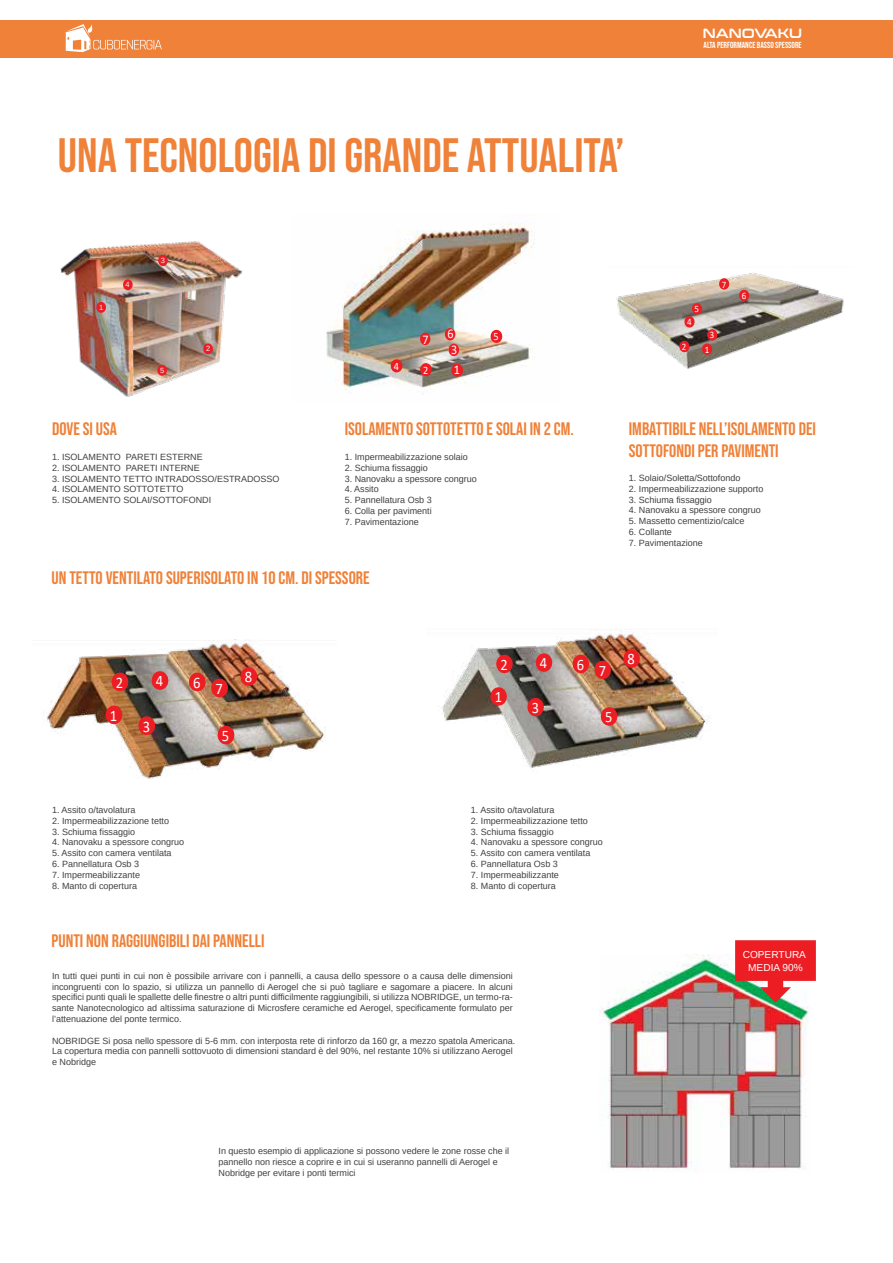
<style>
.page{position:relative;width:893px;height:1263px;background:#fff}
.page>*{position:absolute;margin:0;border:0;box-sizing:border-box;transform-origin:0 0}
.t1{font:48px "Bebas Neue";color:#ef8138}
.t2{font:18px/21.6px "Bebas Neue";color:#ef8138}
.t3{font:16.05px "Calibri";color:#fff;scale:.91 1}
.t4{font:15.9px "Calibri";color:#fff;scale:.91 1}
.t5{font:13.35px "Conthrax Sb";color:#fff}
.t6{font:13.35px "Calibri";color:#fff;scale:.91 1}
.t7{font:11.25px "Calibri";color:#fff;scale:.91 1}
.t8{font:10.05px/12.1px "Arimo";color:#fff;text-align:center}
.t9{font:9.75px "Calibri";color:#fff;scale:.91 1}
.t10{font:9px/10.8px "Arimo";color:#414042}
.t11{font:8.7px "Bebas Neue";color:#fff}
.t12{font:7.5px "Arimo";color:#f1f1f2}
</style>
<div class="page">
<img style="left:599px;top:954px;width:210px;height:216px">
<svg style="left:735px;top:940px;width:81px;height:63px;background:#dd504e"></svg>
<img style="left:438px;top:629px;width:271px;height:143px">
<img style="left:490px;top:649px;width:150px;height:77px">
<img style="left:47px;top:640px;width:279px;height:139px">
<img style="left:106px;top:667px;width:151px;height:77px">
<img style="left:616px;top:273px;width:228px;height:96px">
<svg style="left:679px;top:278px;width:70px;height:77px;background:#a88982"></svg>
<img style="left:326px;top:222px;width:209px;height:166px">
<div style="left:445px;top:328px;width:10px;height:12px;background:#ed1d24;border-radius:50%"></div>
<img style="left:391px;top:330px;width:111px;height:47px">
<img style="left:60px;top:241px;width:183px;height:156px">
<img style="left:96px;top:255px;width:117px;height:121px">
<div style="left:0;top:20px;width:893px;height:37px;background:#ef8138"></div>
<svg style="left:65px;top:24px;width:97px;height:28px"></svg>
<h3 class="t5" style="left:703px;top:23px;width:101px">NANOVAKU</h3>
<h1 class="t1" style="left:58px;top:129px;width:568px">UNA TECNOLOGIA DI GRANDE ATTUALITA’</h1>
<p class="t12" style="left:99px;top:303px;width:6px">1</p>
<p class="t12" style="left:126px;top:280px;width:6px">4</p>
<p class="t12" style="left:161px;top:256px;width:6px">3</p>
<p class="t12" style="left:160px;top:366px;width:6px">5</p>
<p class="t12" style="left:206px;top:344px;width:6px">2</p>
<p class="t7" style="left:394px;top:358px;width:7px">4</p>
<h3 class="t6" style="left:423px;top:330px;width:8px">7</h3>
<h3 class="t6" style="left:448px;top:325px;width:8px">6</h3>
<h3 class="t6" style="left:451px;top:340px;width:8px">3</h3>
<p class="t7" style="left:423px;top:362px;width:7px">2</p>
<h3 class="t6" style="left:454px;top:360px;width:8px">1</h3>
<p class="t7" style="left:494px;top:329px;width:7px">5</p>
<p class="t11" style="left:703px;top:40px;width:100px">ALTA PERFORMANCE BASSO SPESSORE</p>
<p class="t9" style="left:695px;top:302px;width:6px">5</p>
<p class="t9" style="left:687px;top:315px;width:6px">4</p>
<p class="t9" style="left:710px;top:328px;width:6px">3</p>
<p class="t9" style="left:682px;top:340px;width:6px">2</p>
<p class="t9" style="left:705px;top:343px;width:6px">1</p>
<p class="t9" style="left:722px;top:278px;width:6px">7</p>
<p class="t9" style="left:742px;top:289px;width:6px">6</p>
<h2 class="t2" style="left:52px;top:418px;width:66px">DOVE SI USA</h2>
<p class="t10" style="left:52px;top:452px;width:152px">1. ISOLAMENTO PARETI ESTERNE</p>
<p class="t10" style="left:52px;top:462px;width:149px">2. ISOLAMENTO PARETI INTERNE</p>
<p class="t10" style="left:52px;top:473px;width:229px">3. ISOLAMENTO TETTO INTRADOSSO/ESTRADOSSO</p>
<p class="t10" style="left:52px;top:484px;width:133px">4. ISOLAMENTO SOTTOTETTO</p>
<p class="t10" style="left:52px;top:495px;width:161px">5. ISOLAMENTO SOLAI/SOTTOFONDI</p>
<h2 class="t2" style="left:345px;top:418px;width:231px">ISOLAMENTO SOTTOTETTO E SOLAI IN 2 CM.</h2>
<p class="t10" style="left:345px;top:452px;width:125px">1. Impermeabilizzazione solaio</p>
<p class="t10" style="left:345px;top:462px;width:85px">2. Schiuma fissaggio</p>
<p class="t10" style="left:345px;top:473px;width:134px">3. Nanovaku a spessore congruo</p>
<p class="t10" style="left:345px;top:484px;width:36px">4. Assito</p>
<p class="t10" style="left:345px;top:495px;width:89px">5. Pannellatura Osb 3</p>
<p class="t10" style="left:345px;top:506px;width:89px">6. Colla per pavimenti</p>
<p class="t10" style="left:345px;top:516px;width:76px">7. Pavimentazione</p>
<h2 class="t2" style="left:52px;top:567px;width:320px">UN TETTO VENTILATO SUPERISOLATO IN 10 CM. DI SPESSORE</h2>
<h2 class="t2" style="left:629px;top:418px;width:189px">IMBATTIBILE NELL’ISOLAMENTO DEI<br>SOTTOFONDI PER PAVIMENTI</h2>
<p class="t10" style="left:629px;top:473px;width:113px">1. Solaio/Soletta/Sottofondo</p>
<p class="t10" style="left:629px;top:483px;width:136px">2. Impermeabilizzazione supporto</p>
<p class="t10" style="left:629px;top:494px;width:85px">3. Schiuma fissaggio</p>
<p class="t10" style="left:629px;top:505px;width:134px">4. Nanovaku a spessore congruo</p>
<p class="t10" style="left:629px;top:516px;width:117px">5. Massetto cementizio/calce</p>
<p class="t10" style="left:629px;top:527px;width:45px">6. Collante</p>
<p class="t10" style="left:629px;top:537px;width:76px">7. Pavimentazione</p>
<h3 class="t3" style="left:116px;top:671px;width:10px">2</h3>
<h3 class="t3" style="left:156px;top:670px;width:10px">4</h3>
<h3 class="t3" style="left:193px;top:674px;width:34px">6 7</h3>
<h3 class="t3" style="left:110px;top:704px;width:10px">1</h3>
<h3 class="t3" style="left:143px;top:715px;width:10px">3</h3>
<h3 class="t3" style="left:222px;top:724px;width:10px">5</h3>
<h3 class="t3" style="left:245px;top:666px;width:10px">8</h3>
<h3 class="t4" style="left:500px;top:653px;width:10px">2</h3>
<h3 class="t4" style="left:540px;top:652px;width:10px">4</h3>
<h3 class="t4" style="left:577px;top:656px;width:34px">6 7</h3>
<h3 class="t4" style="left:495px;top:686px;width:10px">1</h3>
<h3 class="t4" style="left:532px;top:696px;width:10px">3</h3>
<h3 class="t4" style="left:605px;top:706px;width:10px">5</h3>
<h3 class="t4" style="left:628px;top:648px;width:10px">8</h3>
<p class="t10" style="left:52px;top:804px;width:85px">1. Assito o/tavolatura</p>
<p class="t10" style="left:52px;top:815px;width:119px">2. Impermeabilizzazione tetto</p>
<p class="t10" style="left:52px;top:826px;width:85px">3. Schiuma fissaggio</p>
<p class="t10" style="left:52px;top:837px;width:134px">4. Nanovaku a spessore congruo</p>
<p class="t10" style="left:52px;top:848px;width:121px">5. Assito con camera ventilata</p>
<p class="t10" style="left:52px;top:858px;width:89px">6. Pannellatura Osb 3</p>
<p class="t10" style="left:52px;top:869px;width:90px">7. Impermeabilizzante</p>
<p class="t10" style="left:52px;top:880px;width:87px">8. Manto di copertura</p>
<h2 class="t2" style="left:52px;top:930px;width:214px">PUNTI NON RAGGIUNGIBILI DAI PANNELLI</h2>
<p class="t10" style="left:471px;top:804px;width:85px">1. Assito o/tavolatura</p>
<p class="t10" style="left:471px;top:815px;width:119px">2. Impermeabilizzazione tetto</p>
<p class="t10" style="left:471px;top:826px;width:85px">3. Schiuma fissaggio</p>
<p class="t10" style="left:471px;top:837px;width:134px">4. Nanovaku a spessore congruo</p>
<p class="t10" style="left:471px;top:848px;width:121px">5. Assito con camera ventilata</p>
<p class="t10" style="left:471px;top:858px;width:89px">6. Pannellatura Osb 3</p>
<p class="t10" style="left:471px;top:869px;width:90px">7. Impermeabilizzante</p>
<p class="t10" style="left:471px;top:880px;width:87px">8. Manto di copertura</p>
<p class="t10" style="left:52px;top:970px;width:462px;text-align:justify">In tutti quei punti in cui non è possibile arrivare con i pannelli, a causa dello spessore o a causa delle dimensioni incongruenti con lo spazio, si utilizza un pannello di Aerogel che si può tagliare e sagomare a piacere. In alcuni specifici punti quali le spallette delle finestre o altri punti difficilmente raggiungibili, si utilizza NOBRIDGE, un termo-ra&shy;sante Nanotecnologico ad altissima saturazione di Microsfere ceramiche ed Aerogel, specificamente formulato per l’attenuazione del ponte termico.</p>
<p class="t10" style="left:52px;top:1035px;width:465px">NOBRIDGE Si posa nello spessore di 5-6 mm. con interposta rete di rinforzo da 160 gr, a mezzo spatola Americana.<br>La copertura media con pannelli sottovuoto di dimensioni standard è del 90%, nel restante 10% si utilizzano Aerogel e Nobridge</p>
<p class="t8" style="left:743px;top:949px;width:65px">COPERTURA<br>MEDIA 90%</p>
<p class="t10" style="left:219px;top:1146px;width:292px">In questo esempio di applicazione si possono vedere le zone rosse che il pannello non riesce a coprire e in cui si useranno pannelli di Aerogel e<br>Nobridge per evitare i ponti termici</p>
</div>
